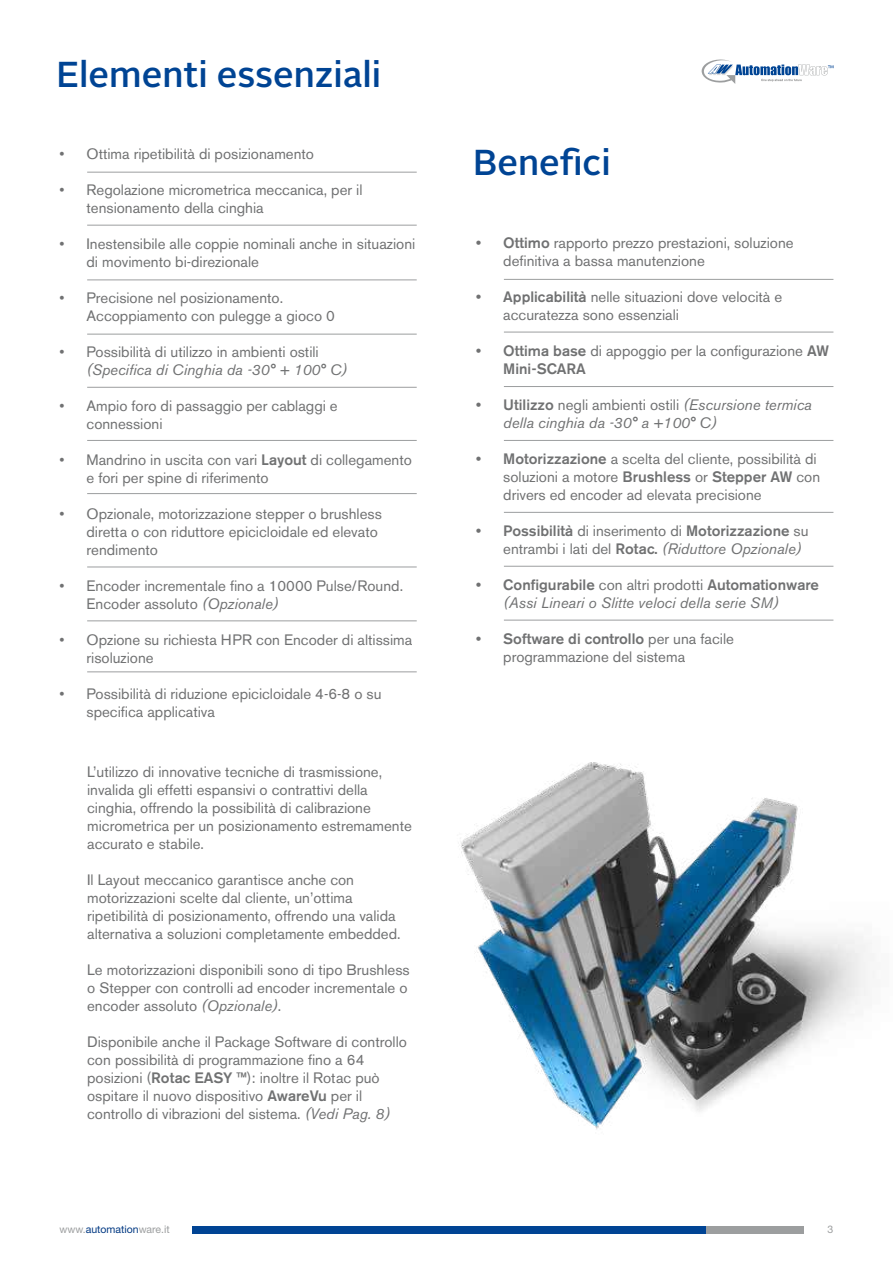
<style>
.page{position:relative;width:893px;height:1263px;background:#fff}
.page>*{position:absolute;margin:0;border:0;box-sizing:border-box;transform-origin:0 0}
.t1{font:500 36px "Alright Sans";color:#004494}
.t2{font:15px/18px "Akzidenz Grotesk BE";color:#707172}
.t3{font:italic 15px/18px "Akzidenz Grotesk BE";color:#707172}
.t4{font:10.5px "Helvetica Neue";color:#9c9e9f}
.s1{font-weight:500}
.s2{font-style:italic}
.s3{font-weight:500;font-style:normal}
.s4{font-style:normal}
.s5{color:#003882}
</style>
<div class="page">
<hr style="left:504px;top:279px;width:329px;height:1px;background:#9c9e9f">
<hr style="left:504px;top:332px;width:329px;height:1px;background:#9c9e9f">
<hr style="left:504px;top:386px;width:329px;height:1px;background:#9c9e9f">
<hr style="left:504px;top:440px;width:329px;height:1px;background:#9c9e9f">
<hr style="left:504px;top:512px;width:329px;height:1px;background:#9c9e9f">
<hr style="left:504px;top:566px;width:329px;height:1px;background:#9c9e9f">
<hr style="left:504px;top:620px;width:329px;height:1px;background:#9c9e9f">
<hr style="left:87px;top:172px;width:330px;height:1px;background:#9c9e9f">
<hr style="left:87px;top:225px;width:330px;height:1px;background:#9c9e9f">
<hr style="left:87px;top:279px;width:330px;height:1px;background:#9c9e9f">
<hr style="left:87px;top:334px;width:330px;height:1px;background:#9c9e9f">
<hr style="left:87px;top:387px;width:330px;height:1px;background:#9c9e9f">
<hr style="left:87px;top:440px;width:330px;height:1px;background:#9c9e9f">
<hr style="left:87px;top:493px;width:330px;height:1px;background:#9c9e9f">
<hr style="left:87px;top:567px;width:330px;height:1px;background:#9c9e9f">
<hr style="left:87px;top:620px;width:330px;height:1px;background:#9c9e9f">
<hr style="left:87px;top:671px;width:330px;height:1px;background:#9c9e9f">
<img style="left:460px;top:762px;width:414px;height:368px">
<svg style="left:701px;top:59px;width:132px;height:25px"></svg>
<div style="left:192px;top:1226px;width:612px;height:7px;background:#004494"></div>
<div style="left:706px;top:1226px;width:98px;height:7px;background:#9c9e9f"></div>
<h1 class="t1" style="left:56px;top:49px;width:326px">Elementi essenziali</h1>
<p class="t2" style="left:60px;top:145px;width:256px">• Ottima ripetibilità di posizionamento</p>
<p class="t2" style="left:87px;top:181px;width:277px;text-indent:-27px">• Regolazione micrometrica meccanica, per il tensionamento della cinghia</p>
<p class="t2" style="left:87px;top:235px;width:330px;text-indent:-27px">• Inestensibile alle coppie nominali anche in situazioni di movimento bi-direzionale</p>
<p class="t2" style="left:87px;top:289px;width:250px;text-indent:-27px">• Precisione nel posizionamento.<br>Accoppiamento con pulegge a gioco 0</p>
<p class="t2" style="left:60px;top:343px;width:261px">• Possibilità di utilizzo in ambienti ostili</p>
<p class="t3" style="left:87px;top:361px;width:262px">(Specifica di Cinghia da -30° + 100° C)</p>
<p class="t2" style="left:87px;top:397px;width:253px;text-indent:-27px">• Ampio foro di passaggio per cablaggi e connessioni</p>
<p class="t2" style="left:87px;top:451px;width:327px;text-indent:-27px">• Mandrino in uscita con vari <span class="s1">Layout</span> di collegamento e fori per spine di riferimento</p>
<p class="t2" style="left:87px;top:505px;width:297px;text-indent:-27px">• Opzionale, motorizzazione stepper o brushless diretta o con riduttore epicicloidale ed elevato rendimento</p>
<p class="t2" style="left:87px;top:577px;width:318px;text-indent:-27px">• Encoder incrementale fino a 10000 Pulse/Round.<br>Encoder assoluto <span class="s2">(Opzionale)</span></p>
<p class="t2" style="left:87px;top:631px;width:327px;text-indent:-27px">• Opzione su richiesta HPR con Encoder di altissima risoluzione</p>
<p class="t2" style="left:87px;top:685px;width:296px;text-indent:-27px">• Possibilità di riduzione epicicloidale 4-6-8 o su specifica applicativa</p>
<p class="t2" style="left:87px;top:763px;width:326px">L’utilizzo di innovative tecniche di trasmissione, invalida gli effetti espansivi o contrattivi della cinghia, offrendo la possibilità di calibrazione micrometrica per un posizionamento estremamente accurato e stabile.</p>
<p class="t2" style="left:87px;top:871px;width:315px">Il Layout meccanico garantisce anche con motorizzazioni scelte dal cliente, un’ottima ripetibilità di posizionamento, offrendo una valida alternativa a soluzioni completamente embedded.</p>
<p class="t2" style="left:87px;top:961px;width:324px">Le motorizzazioni disponibili sono di tipo Brushless o Stepper con controlli ad encoder incrementale o encoder assoluto <span class="s2">(Opzionale)</span>.</p>
<p class="t2" style="left:87px;top:1033px;width:321px">Disponibile anche il Package Software di controllo con possibilità di programmazione fino a 64 posizioni (<span class="s1">Rotac EASY ™</span>): inoltre il Rotac può ospitare il nuovo dispositivo <span class="s1">AwareVu</span> per il controllo di vibrazioni del sistema. <span class="s2">(Vedi Pag. 8)</span></p>
<h1 class="t1" style="left:473px;top:138px;width:139px">Benefici</h1>
<p class="t2" style="left:503px;top:234px;width:292px;text-indent:-27px"><span class="s1">• Ottimo</span> rapporto prezzo prestazioni, soluzione definitiva a bassa manutenzione</p>
<p class="t2" style="left:503px;top:288px;width:281px;text-indent:-27px"><span class="s1">• Applicabilità</span> nelle situazioni dove velocità e accuratezza sono essenziali</p>
<p class="t2" style="left:503px;top:342px;width:327px;text-indent:-27px"><span class="s1">• Ottima base</span> di appoggio per la configurazione <span class="s1">AW<br>Mini-SCARA</span></p>
<p class="t3" style="left:503px;top:395px;width:310px;text-indent:-27px"><span class="s3">• Utilizzo</span> <span class="s4">negli ambienti ostili</span> (Escursione termica della cinghia da -30° a +100° C)</p>
<p class="t2" style="left:503px;top:450px;width:318px;text-indent:-27px"><span class="s1">• Motorizzazione</span> a scelta del cliente, possibilità di soluzioni a motore <span class="s1">Brushless</span> or <span class="s1">Stepper AW</span> con drivers ed encoder ad elevata precisione</p>
<p class="t2" style="left:503px;top:522px;width:307px;text-indent:-27px"><span class="s1">• Possibilità</span> di inserimento di <span class="s1">Motorizzazione</span> su entrambi i lati del <span class="s1">Rotac.</span> <span class="s2">(Riduttore Opzionale)</span></p>
<p class="t3" style="left:503px;top:575px;width:317px;text-indent:-27px"><span class="s3">• Configurabile</span> <span class="s4">con altri prodotti</span> <span class="s3">Automationware </span>(Assi Lineari o Slitte veloci della serie SM)</p>
<p class="t2" style="left:503px;top:630px;width:232px;text-indent:-27px"><span class="s1">• Software di controllo</span> per una facile programmazione del sistema</p>
<p class="t4" style="left:60px;top:1223px;width:112px">www.<span class="s5">automation</span>ware.it</p>
<p class="t4" style="left:828px;top:1223px;width:7px">3</p>
</div>
